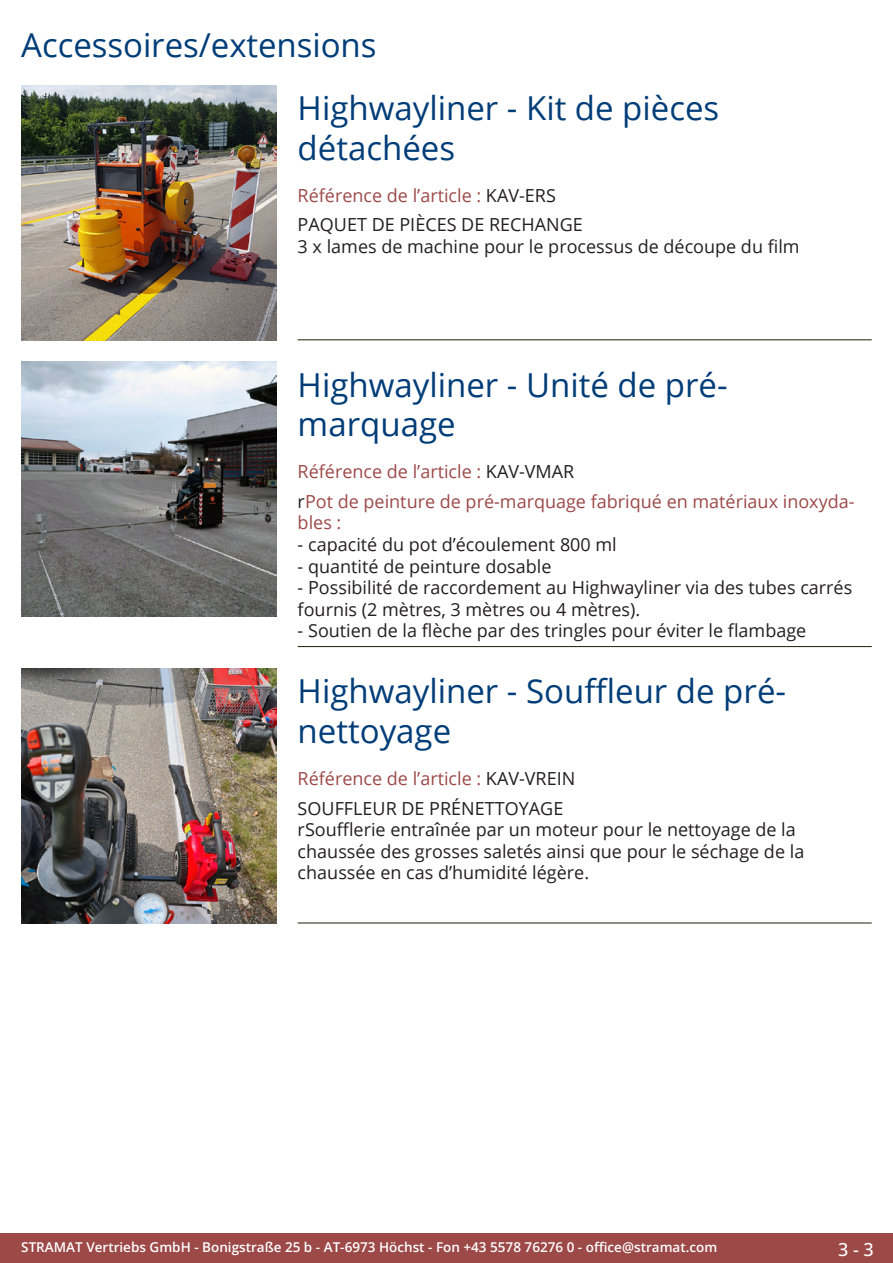
<style>
.page{position:relative;width:893px;height:1263px;background:#fff}
.page>*{position:absolute;margin:0;border:0;box-sizing:border-box;transform-origin:0 0}
.Produkttitel{font:33px/39.6px "Open Sans";color:#003d78}
.RastTitel{font:33px "Open Sans";color:#003d78}
.Beschreibung_Text{font:18px/21.6px "Open Sans";color:#231f20}
.TechDaten_Überschrif{font:18px "Open Sans";color:#9c4948}
.Beschreibung_Text-2{font:18px/21.6px "Open Sans";color:#9c4948}
.t1{font:500 18px "Open Sans";color:#fff}
.t2{font:600 13.5px "Open Sans";color:#fff}
.s1{color:#231f20}
</style>
<div class="page">
<div style="left:0;top:1233px;width:893px;height:30px;background:#9c4948"></div>
<hr style="left:298px;top:340px;width:574px;height:1px;background:#201d08">
<hr style="left:298px;top:646px;width:574px;height:1px;background:#201d08">
<hr style="left:298px;top:923px;width:574px;height:1px;background:#201d08">
<img style="left:21px;top:85px;width:255px;height:255px">
<img style="left:21px;top:361px;width:255px;height:256px">
<img style="left:21px;top:668px;width:255px;height:255px">
<p class="RastTitel" style="left:21px;top:22px;width:357px">Accessoires/extensions</p>
<p class="Produkttitel" style="left:298px;top:88px;width:423px">Highwayliner - Kit de pièces détachées</p>
<p class="TechDaten_Überschrif" style="left:298px;top:183px;width:260px">Référence de l’article : <span class="s1">KAV-ERS</span></p>
<p class="Beschreibung_Text" style="left:298px;top:214px;width:504px">PAQUET DE PIÈCES DE RECHANGE<br>3 x lames de machine pour le processus de découpe du film</p>
<p class="Produkttitel" style="left:298px;top:364px;width:431px">Highwayliner - Unité de pré&shy;marquage</p>
<p class="TechDaten_Überschrif" style="left:298px;top:459px;width:278px">Référence de l’article : <span class="s1">KAV-VMAR</span></p>
<p class="Beschreibung_Text-2" style="left:298px;top:490px;width:557px"><span class="s1">r</span>Pot de peinture de pré-marquage fabriqué en matériaux inoxyda&shy;bles :</p>
<p class="Beschreibung_Text" style="left:298px;top:533px;width:321px">- capacité du pot d’écoulement 800 ml</p>
<p class="Beschreibung_Text" style="left:298px;top:555px;width:255px">- quantité de peinture dosable</p>
<p class="Beschreibung_Text" style="left:298px;top:576px;width:556px">- Possibilité de raccordement au Highwayliner via des tubes carrés fournis (2 mètres, 3 mètres ou 4 mètres).</p>
<p class="Beschreibung_Text" style="left:298px;top:620px;width:510px">- Soutien de la flèche par des tringles pour éviter le flambage</p>
<p class="Produkttitel" style="left:298px;top:671px;width:490px">Highwayliner - Souffleur de pré&shy;nettoyage</p>
<p class="TechDaten_Überschrif" style="left:298px;top:766px;width:279px">Référence de l’article : <span class="s1">KAV-VREIN</span></p>
<p class="Beschreibung_Text" style="left:298px;top:797px;width:508px">SOUFFLEUR DE PRÉNETTOYAGE<br>rSoufflerie entraînée par un moteur pour le nettoyage de la chaussée des grosses saletés ainsi que pour le séchage de la chaussée en cas d’humidité légère.</p>
<p class="t2" style="left:21px;top:1238px;width:698px">STRAMAT Vertriebs GmbH - Bonigstraße 25 b - AT-6973 Höchst - Fon +43 5578 76276 0 - office@stramat.com</p>
<p class="t1" style="left:838px;top:1237px;width:37px">3 - 3</p>
</div>
